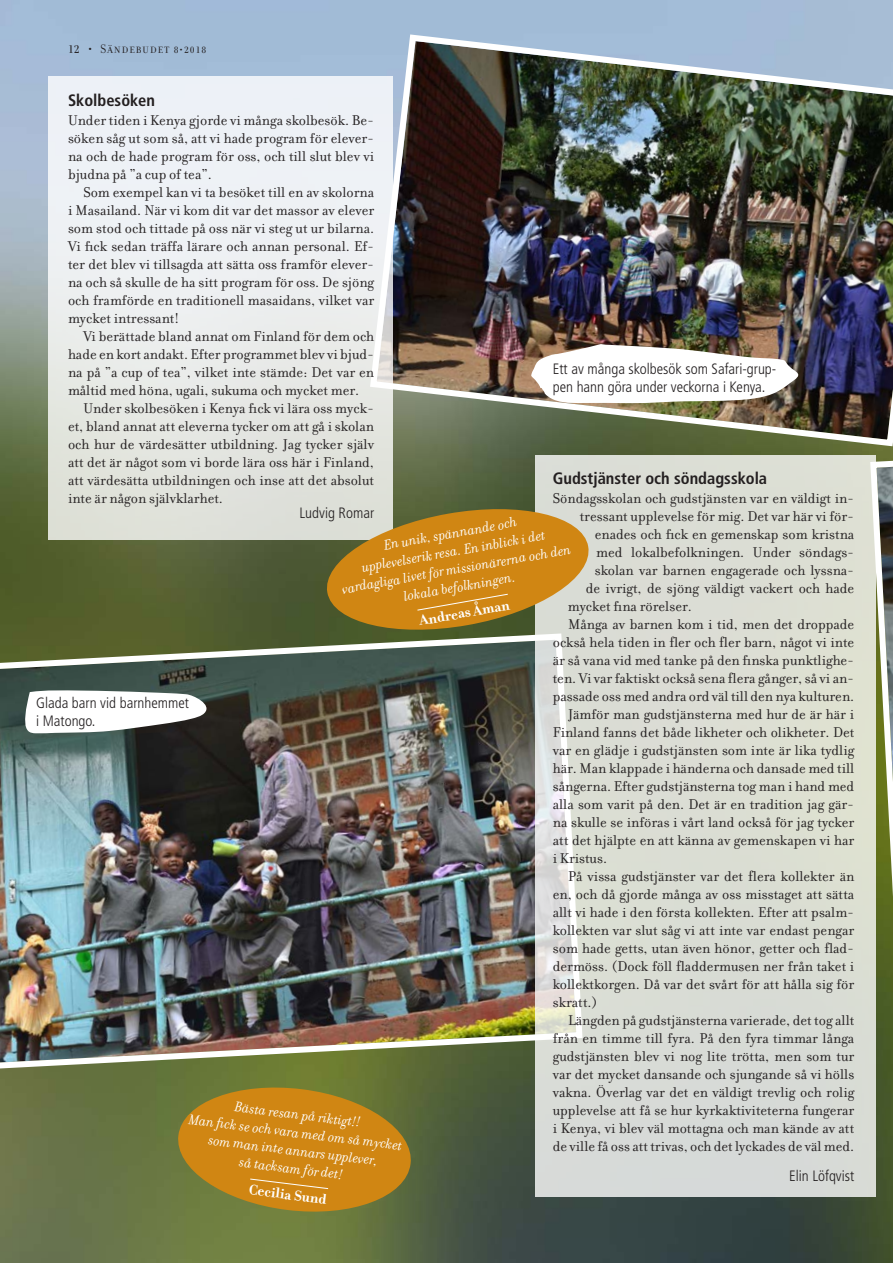
<style>
.page{position:relative;width:893px;height:1263px;background:#fff}
.page>*{position:absolute;margin:0;border:0;box-sizing:border-box;transform-origin:0 0}
._3_Mellanrubrik{font:700 condensed 16.5px "Frutiger";color:#231f20}
._0_Brödtext{font:15.3px/18px "Filosofia";color:#231f20;text-align:justify}
._1_Brödtext{font:15.3px/18px "Filosofia";color:#231f20;text-align:justify}
._1_Brödtext-2{font:italic 15.3px/18px "Filosofia";color:#fff;text-align:center}
._1_Brödtext-3{font:700 15.3px "Filosofia";color:#fff}
._8_Bildtext{font:300 condensed 15px/18px "Frutiger";color:#231f20}
._7_Skribent{font:300 condensed 15px "Frutiger";color:#231f20}
.t1{font:13.5px "Filosofia Grand Caps";letter-spacing:.075em;color:#231f20}
.s1{font-size:16.5px}
</style>
<div class="page">
<img style="left:0;top:0;width:893px;height:1263px">
<img style="left:0;top:630px;width:536px;height:442px">
<img style="left:367px;top:31px;width:526px;height:419px">
<svg style="left:867px;top:418px;width:26px;height:568px"></svg>
<svg style="left:24px;top:690px;width:189px;height:43px"></svg>
<svg style="left:531px;top:344px;width:268px;height:60px"></svg>
<div style="left:48px;top:77px;width:345px;height:463px;background:linear-gradient(to bottom,#f2f6fe,#e0e1d9)"></div>
<div style="left:536px;top:456px;width:340px;height:741px;background:#dbddd4"></div>
<svg style="left:322px;top:501px;width:267px;height:137px;background:#ba8e3b"></svg>
<svg style="left:174px;top:1081px;width:241px;height:137px;background:#ae8120"></svg>
<p class="t1" style="left:68px;top:42px;width:140px"><span class="s1">12 •</span> Sändebudet 8•2018</p>
<p class="_3_Mellanrubrik" style="left:68px;top:90px;width:89px">Skolbesöken</p>
<p class="_1_Brödtext" style="left:68px;top:112px;width:308px">Under tiden i Kenya gjorde vi många skolbesök. Be&shy;söken såg ut som så, att vi hade program för elever&shy;na och de hade program för oss, och till slut blev vi bjudna på ”a cup of tea”.</p>
<p class="_0_Brödtext" style="left:68px;top:184px;width:308px;text-indent:15px">Som exempel kan vi ta besöket till en av skolorna i Masailand. När vi kom dit var det massor av elever som stod och tittade på oss när vi steg ut ur bilarna.<br>Vi fick sedan träffa lärare och annan personal. Ef&shy;ter det blev vi tillsagda att sätta oss framför elever&shy;na och så skulle de ha sitt program för oss. De sjöng och framförde en traditionell masaidans, vilket var mycket intressant!</p>
<p class="_0_Brödtext" style="left:68px;top:328px;width:308px;text-indent:15px">Vi berättade bland annat om Finland för dem och hade en kort andakt. Efter programmet blev vi bjud&shy;na på ”a cup of tea”, vilket inte stämde: Det var en måltid med höna, ugali, sukuma och mycket mer.</p>
<p class="_0_Brödtext" style="left:68px;top:400px;width:308px;text-indent:15px">Under skolbesöken i Kenya fick vi lära oss myck&shy;et, bland annat att eleverna tycker om att gå i skolan och hur de värdesätter utbildning. Jag tycker själv att det är något som vi borde lära oss här i Finland, att värdesätta utbildningen och inse att det absolut inte är någon självklarhet.</p>
<p class="_7_Skribent" style="left:299px;top:504px;width:76px">Ludvig Romar</p>
<p class="_8_Bildtext" style="left:553px;top:360px;width:225px">Ett av många skolbesök som Safari-grup&shy;pen hann göra under veckorna i Kenya.</p>
<p class="_3_Mellanrubrik" style="left:553px;top:468px;width:216px">Gudstjänster och söndagsskola</p>
<p class="_1_Brödtext" style="left:553px;top:490px;width:303px">Söndagsskolan och gudstjänsten var en väldigt in-</p>
<p class="_1_Brödtext" style="left:580px;top:508px;width:276px">tressant upplevelse för mig. Det var här vi för-</p>
<p class="_1_Brödtext" style="left:595px;top:526px;width:261px">enades och fick en gemenskap som kristna</p>
<p class="_1_Brödtext" style="left:596px;top:544px;width:260px">med lokalbefolkningen. Under söndags-</p>
<p class="_1_Brödtext" style="left:595px;top:562px;width:261px">skolan var barnen engagerade och lyssna-</p>
<p class="_1_Brödtext" style="left:586px;top:580px;width:270px">de ivrigt, de sjöng väldigt vackert och hade</p>
<p class="_1_Brödtext" style="left:568px;top:598px;width:126px">mycket fina rörelser.</p>
<p class="_0_Brödtext" style="left:553px;top:616px;width:303px;text-indent:15px">Många av barnen kom i tid, men det droppade också hela tiden in fler och fler barn, något vi inte är så vana vid med tanke på den finska punktlighe&shy;ten. Vi var faktiskt också sena flera gånger, så vi an&shy;passade oss med andra ord väl till den nya kulturen.</p>
<p class="_0_Brödtext" style="left:553px;top:706px;width:303px;text-indent:15px">Jämför man gudstjänsterna med hur de är här i Finland fanns det både likheter och olikheter. Det var en glädje i gudstjänsten som inte är lika tydlig här. Man klappade i händerna och dansade med till sångerna. Efter gudstjänsterna tog man i hand med alla som varit på den. Det är en tradition jag gär&shy;na skulle se införas i vårt land också för jag tycker att det hjälpte en att känna av gemenskapen vi har i Kristus.</p>
<p class="_0_Brödtext" style="left:553px;top:868px;width:303px;text-indent:15px">På vissa gudstjänster var det flera kollekter än en, och då gjorde många av oss misstaget att sätta allt vi hade i den första kollekten. Efter att psalm&shy;kollekten var slut såg vi att inte var endast pengar som hade getts, utan även hönor, getter och flad&shy;dermöss. (Dock föll fladdermusen ner från taket i kollektkorgen. Då var det svårt för att hålla sig för skratt.)</p>
<p class="_0_Brödtext" style="left:553px;top:1012px;width:303px;text-indent:15px">Längden på gudstjänsterna varierade, det tog allt från en timme till fyra. På den fyra timmar långa gudstjänsten blev vi nog lite trötta, men som tur var det mycket dansande och sjungande så vi hölls vakna. Överlag var det en väldigt trevlig och rolig upplevelse att få se hur kyrkaktiviteterna fungerar i Kenya, vi blev väl mottagna och man kände av att de ville få oss att trivas, och det lyckades de väl med.</p>
<p class="_7_Skribent" style="left:789px;top:1167px;width:67px">Elin Löfqvist</p>
<p class="_1_Brödtext-2" style="left:335px;top:545px;width:234px;rotate:-10deg">En unik, spännande och<br>upplevelserik resa. En inblick i det vardagliga livet för missionärerna och den lokala befolkningen.</p>
<p class="_1_Brödtext-3" style="left:418px;top:611px;width:93px;rotate:-10deg">Andreas Åman</p>
<p class="_8_Bildtext" style="left:36px;top:694px;width:154px">Glada barn vid barnhemmet i Matongo.</p>
<p class="_1_Brödtext-2" style="left:192px;top:1092px;width:217px;rotate:7deg">Bästa resan på riktigt!!<br>Man fi ck se och vara med om så mycket som man inte annars upplever,<br>så tacksam för det!</p>
<p class="_1_Brödtext-3" style="left:250px;top:1180px;width:80px;rotate:7deg">Cecilia Sund</p>
</div>
